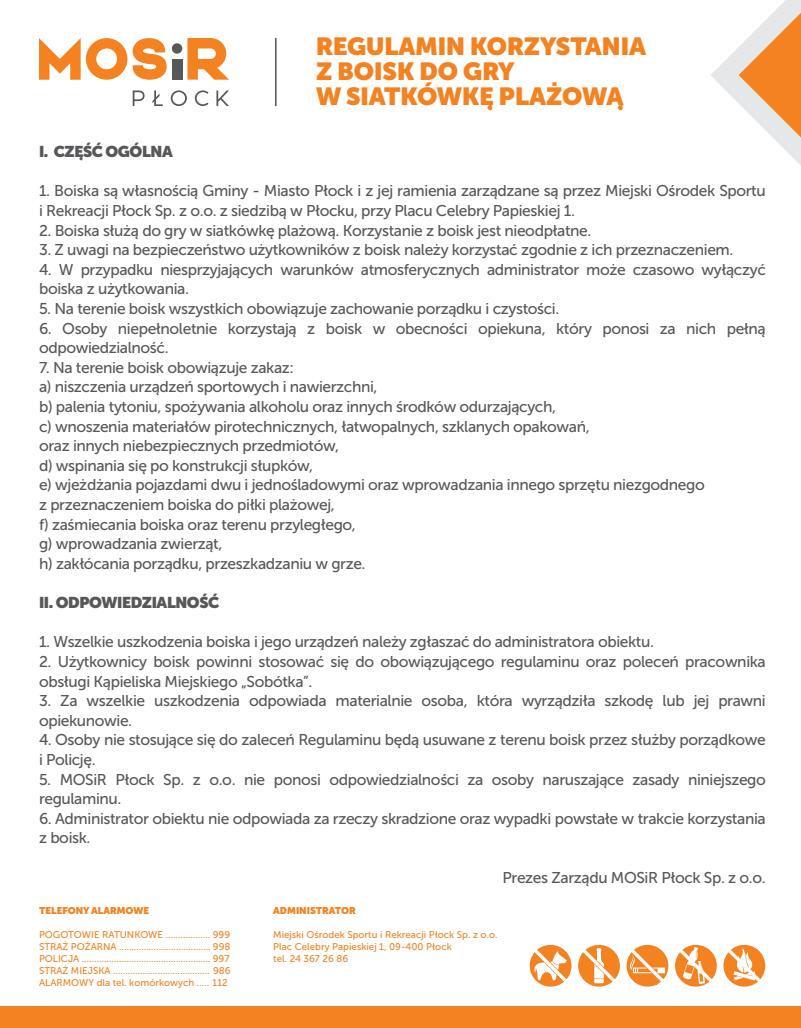
<style>
.page{position:relative;width:801px;height:1028px;background:#fff}
.page>*{position:absolute;margin:0;border:0;box-sizing:border-box;transform-origin:0 0}
.t1{font:900 24.68px/25.2px "Museo Sans Display";color:#f58220}
.t2{font:15.6px/19.6px "Museo Sans 500";letter-spacing:-.025em;color:#57585a}
.t3{font:900 15.6px "Museo Sans Display";letter-spacing:-.025em;color:#57585a}
.t4{font:9.76px/12px "Museo Sans 500";color:#f58220;text-align:justify}
.t5{font:900 9.76px "Museo Sans Display";color:#f58220}
</style>
<div class="page">
<div style="left:0;top:1006px;width:801px;height:21px;background:#f58220"></div>
<svg style="left:711px;top:0;width:90px;height:165px"></svg>
<svg style="left:133px;top:90px;width:11px;height:16px"></svg>
<svg style="left:171px;top:90px;width:16px;height:16px"></svg>
<svg style="left:152px;top:90px;width:11px;height:16px"></svg>
<svg style="left:216px;top:90px;width:13px;height:16px"></svg>
<svg style="left:195px;top:90px;width:13px;height:16px"></svg>
<div style="left:172px;top:59px;width:10px;height:21px;background:#57585a"></div>
<div style="left:172px;top:43px;width:10px;height:11px;background:#57585a;border-radius:50%"></div>
<svg style="left:39px;top:38px;width:128px;height:42px"></svg>
<svg style="left:187px;top:38px;width:42px;height:42px"></svg>
<hr style="left:275px;top:38px;width:1px;height:68px;background:#57585a">
<svg style="left:578px;top:944px;width:42px;height:42px"></svg>
<svg style="left:529px;top:944px;width:42px;height:42px"></svg>
<svg style="left:626px;top:944px;width:42px;height:42px"></svg>
<svg style="left:723px;top:944px;width:42px;height:42px"></svg>
<svg style="left:675px;top:944px;width:41px;height:42px"></svg>
<h1 class="t1" style="left:316px;top:34px;width:331px">REGULAMIN KORZYSTANIA<br>Z BOISK DO GRY<br>W SIATKÓWKĘ PLAŻOWĄ</h1>
<p class="t3" style="left:39px;top:143px;width:135px">I. CZĘŚĆ OGÓLNA</p>
<p class="t2" style="left:39px;top:181px;width:728px">1. Boiska są własnością Gminy - Miasto Płock i z jej ramienia zarządzane są przez Miejski Ośrodek Sportu i Rekreacji Płock Sp. z o.o. z siedzibą w Płocku, przy Placu Celebry Papieskiej 1.</p>
<p class="t2" style="left:39px;top:220px;width:554px">2. Boiska służą do gry w siatkówkę plażową. Korzystanie z boisk jest nieodpłatne.</p>
<p class="t2" style="left:39px;top:240px;width:695px">3. Z uwagi na bezpieczeństwo użytkowników z boisk należy korzystać zgodnie z ich przeznaczeniem.</p>
<p class="t2" style="left:39px;top:259px;width:728px">4. W przypadku niesprzyjających warunków atmosferycznych administrator może czasowo wyłączyć boiska z użytkowania.</p>
<p class="t2" style="left:39px;top:299px;width:522px">5. Na terenie boisk wszystkich obowiązuje zachowanie porządku i czystości.</p>
<p class="t2" style="left:39px;top:318px;width:728px">6. Osoby niepełnoletnie korzystają z boisk w obecności opiekuna, który ponosi za nich pełną odpowiedzialność.</p>
<p class="t2" style="left:39px;top:357px;width:667px">7. Na terenie boisk obowiązuje zakaz:<br>a) niszczenia urządzeń sportowych i nawierzchni,<br>b) palenia tytoniu, spożywania alkoholu oraz innych środków odurzających,<br>c) wnoszenia materiałów pirotechnicznych, łatwopalnych, szklanych opakowań,<br>oraz innych niebezpiecznych przedmiotów,<br>d) wspinania się po konstrukcji słupków,<br>e) wjeżdżania pojazdami dwu i jednośladowymi oraz wprowadzania innego sprzętu niezgodnego z przeznaczeniem boiska do piłki plażowej,<br>f) zaśmiecania boiska oraz terenu przyległego,<br>g) wprowadzania zwierząt,<br>h) zakłócania porządku, przeszkadzaniu w grze.</p>
<p class="t3" style="left:39px;top:593px;width:182px">II. ODPOWIEDZIALNOŚĆ</p>
<p class="t2" style="left:39px;top:632px;width:616px">1. Wszelkie uszkodzenia boiska i jego urządzeń należy zgłaszać do administratora obiektu.</p>
<p class="t2" style="left:39px;top:651px;width:728px">2. Użytkownicy boisk powinni stosować się do obowiązującego regulaminu oraz poleceń pracownika obsługi Kąpieliska Miejskiego „Sobótka”.</p>
<p class="t2" style="left:39px;top:691px;width:728px">3. Za wszelkie uszkodzenia odpowiada materialnie osoba, która wyrządziła szkodę lub jej prawni opiekunowie.</p>
<p class="t2" style="left:39px;top:730px;width:728px">4. Osoby nie stosujące się do zaleceń Regulaminu będą usuwane z terenu boisk przez służby porządkowe i Policję.</p>
<p class="t2" style="left:39px;top:769px;width:728px">5. MOSiR Płock Sp. z o.o. nie ponosi odpowiedzialności za osoby naruszające zasady niniejszego regulaminu.</p>
<p class="t2" style="left:39px;top:808px;width:728px">6. Administrator obiektu nie odpowiada za rzeczy skradzione oraz wypadki powstałe w trakcie korzystania z boisk.</p>
<p class="t2" style="left:502px;top:867px;width:265px">Prezes Zarządu MOSiR Płock Sp. z o.o.</p>
<p class="t5" style="left:39px;top:905px;width:112px">TELEFONY ALARMOWE</p>
<p class="t4" style="left:39px;top:928px;width:193px">POGOTOWIE RATUNKOWE .................. 999<br>STRAŻ POŻARNA ..................................... 998<br>POLICJA .................................................... 997<br>STRAŻ MIEJSKA ....................................... 986<br>ALARMOWY dla tel. komórkowych ..... 112</p>
<p class="t5" style="left:273px;top:905px;width:84px">ADMINISTRATOR</p>
<p class="t4" style="left:273px;top:928px;width:226px;text-align:left">Miejski Ośrodek Sportu i Rekreacji Płock Sp. z o.o.<br>Plac Celebry Papieskiej 1, 09-400 Płock<br>tel. 24 367 26 86</p>
</div>
